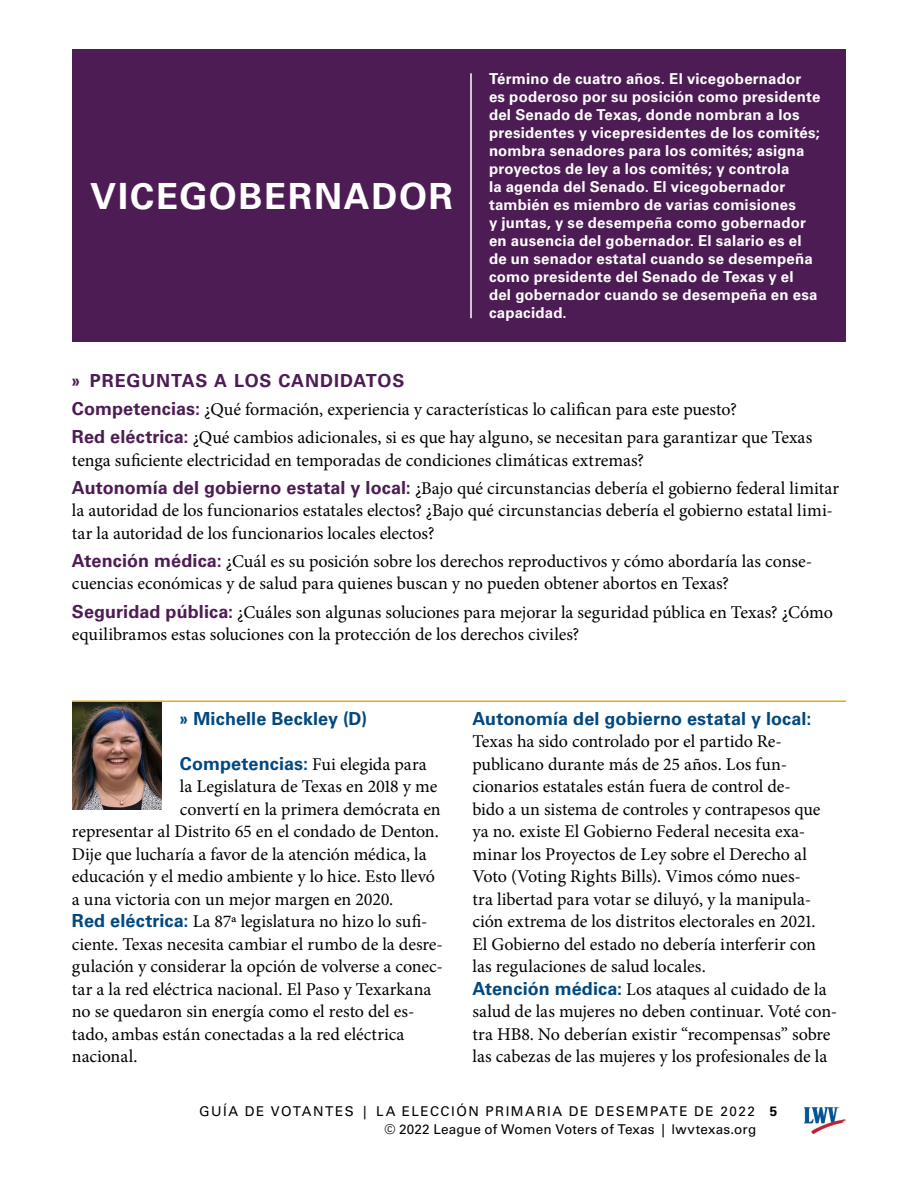
<style>
.page{position:relative;width:918px;height:1188px;background:#fff}
.page>*{position:absolute;margin:0;border:0;box-sizing:border-box;transform-origin:0 0}
.t1{font:700 36px "Univers LT Std";letter-spacing:.05em;color:#fff}
.t2{font:18px/22.5px "Minion Pro";letter-spacing:-.005em;color:#000}
.t3{font:700 18px "Univers LT Std";letter-spacing:.005em;color:#004880}
.t4{font:700 18px "Univers LT Std";letter-spacing:.045em;color:#4e1c54}
.t5{font:700 15px/18px "Univers LT Std";letter-spacing:.015em;color:#fff}
.t6{font:13.5px/18px "Univers LT Std";letter-spacing:.09em;color:#000}
.s1{font-stretch:condensed}
.s2{font-family:"Univers LT Std";font-weight:700;color:#4e1c54}
.s3{font-family:"Univers LT Std";font-weight:700;color:#004880}
.s4{font-weight:700}
</style>
<div class="page">
<img style="left:804px;top:1107px;width:42px;height:27px">
<hr style="left:72px;top:700px;width:774px;height:2px;background:#e9a71e">
<div style="left:72px;top:50px;width:774px;height:292px;background:#4e1c54"></div>
<hr style="left:470px;top:73px;width:2px;height:245px;background:#fff">
<img style="left:72px;top:702px;width:90px;height:108px">
<h1 class="t1" style="left:90px;top:175px;width:364px">VICEGOBERNADOR</h1>
<p class="t5" style="left:489px;top:70px;width:333px">Término de cuatro años. El vicegobernador es poderoso por su posición como presidente del Senado de Texas, donde nombran a los presidentes y vicepresidentes de los comités; nombra senadores para los comités; asigna proyectos de ley a los comités; y controla<br>la agenda del Senado. El vicegobernador también es miembro de varias comisiones<br>y juntas, y se desempeña como gobernador en ausencia del gobernador. El salario es el de un senador estatal cuando se desempeña como presidente del Senado de Texas y el<br>del gobernador cuando se desempeña en esa capacidad.</p>
<p class="t4" style="left:72px;top:370px;width:334px"><span class="s1">»</span> PREGUNTAS A LOS CANDIDATOS</p>
<p class="t2" style="left:72px;top:395px;width:742px;line-height:28px"><span class="s2">Competencias:</span> ¿Qué formación, experiencia y características lo califican para este puesto?<br><span class="s2">Red eléctrica:</span> ¿Qué cambios adicionales, si es que hay alguno, se necesitan para garantizar que Texas</p>
<p class="t2" style="left:72px;top:446px;width:769px;line-height:28px">tenga suficiente electricidad en temporadas de condiciones climáticas extremas?<br><span class="s2">Autonomía del gobierno estatal y local:</span> ¿Bajo qué circunstancias debería el gobierno federal limitar</p>
<p class="t2" style="left:72px;top:499px;width:762px">la autoridad de los funcionarios estatales electos? ¿Bajo qué circunstancias debería el gobierno estatal limi&shy;tar la autoridad de los funcionarios locales electos?</p>
<p class="t2" style="left:72px;top:550px;width:742px"><span class="s2">Atención médica:</span> ¿Cuál es su posición sobre los derechos reproductivos y cómo abordaría las conse&shy;cuencias económicas y de salud para quienes buscan y no pueden obtener abortos en Texas?</p>
<p class="t2" style="left:72px;top:601px;width:762px"><span class="s2">Seguridad pública:</span> ¿Cuáles son algunas soluciones para mejorar la seguridad pública en Texas? ¿Cómo equilibramos estas soluciones con la protección de los derechos civiles?</p>
<p class="t3" style="left:180px;top:708px;width:189px"><span class="s1">»</span> Michelle Beckley (D)</p>
<p class="t2" style="left:180px;top:753px;width:248px"><span class="s3">Competencias:</span> Fui elegida para</p>
<p class="t2" style="left:180px;top:775px;width:259px">la Legislatura de Texas en 2018 y me</p>
<p class="t2" style="left:180px;top:798px;width:262px">convertí en la primera demócrata en</p>
<p class="t2" style="left:72px;top:820px;width:368px">representar al Distrito 65 en el condado de Denton.</p>
<p class="t2" style="left:72px;top:843px;width:356px">Dije que lucharía a favor de la atención médica, la</p>
<p class="t2" style="left:72px;top:865px;width:364px">educación y el medio ambiente y lo hice. Esto llevó</p>
<p class="t2" style="left:72px;top:888px;width:323px">a una victoria con un mejor margen en 2020.</p>
<p class="t2" style="left:72px;top:910px;width:357px"><span class="s3">Red eléctrica:</span> La 87ª legislatura no hizo lo sufi-</p>
<p class="t2" style="left:72px;top:933px;width:372px">ciente. Texas necesita cambiar el rumbo de la desre-</p>
<p class="t2" style="left:72px;top:955px;width:372px">gulación y considerar la opción de volverse a conec-</p>
<p class="t2" style="left:72px;top:978px;width:361px">tar a la red eléctrica nacional. El Paso y Texarkana</p>
<p class="t2" style="left:72px;top:1000px;width:344px">no se quedaron sin energía como el resto del es-</p>
<p class="t2" style="left:72px;top:1023px;width:334px">tado, ambas están conectadas a la red eléctrica</p>
<p class="t2" style="left:72px;top:1045px;width:67px">nacional.</p>
<p class="t3" style="left:472px;top:708px;width:340px">Autonomía del gobierno estatal y local:</p>
<p class="t2" style="left:472px;top:730px;width:366px">Texas ha sido controlado por el partido Re&shy;publicano durante más de 25 años. Los fun&shy;cionarios estatales están fuera de control de-<br>bido a un sistema de controles y contrapesos que ya no. existe El Gobierno Federal necesita exa&shy;minar los Proyectos de Ley sobre el Derecho al Voto (Voting Rights Bills). Vimos cómo nues-<br>tra libertad para votar se diluyó, y la manipula&shy;ción extrema de los distritos electorales en 2021.<br>El Gobierno del estado no debería interferir con las regulaciones de salud locales.<br><span class="s3">Atención médica:</span> Los ataques al cuidado de la salud de las mujeres no deben continuar. Voté con&shy;tra HB8. No deberían existir “recompensas” sobre las cabezas de las mujeres y los profesionales de la</p>
<p class="t6" style="left:385px;top:1102px;width:394px;text-indent:-185px">GUÍA DE VOTANTES | LA ELECCIÓN PRIMARIA DE DESEMPATE DE 2022 <span class="s4">5 </span>© 2022 League of Women Voters of Texas | lwvtexas.org</p>
</div>
